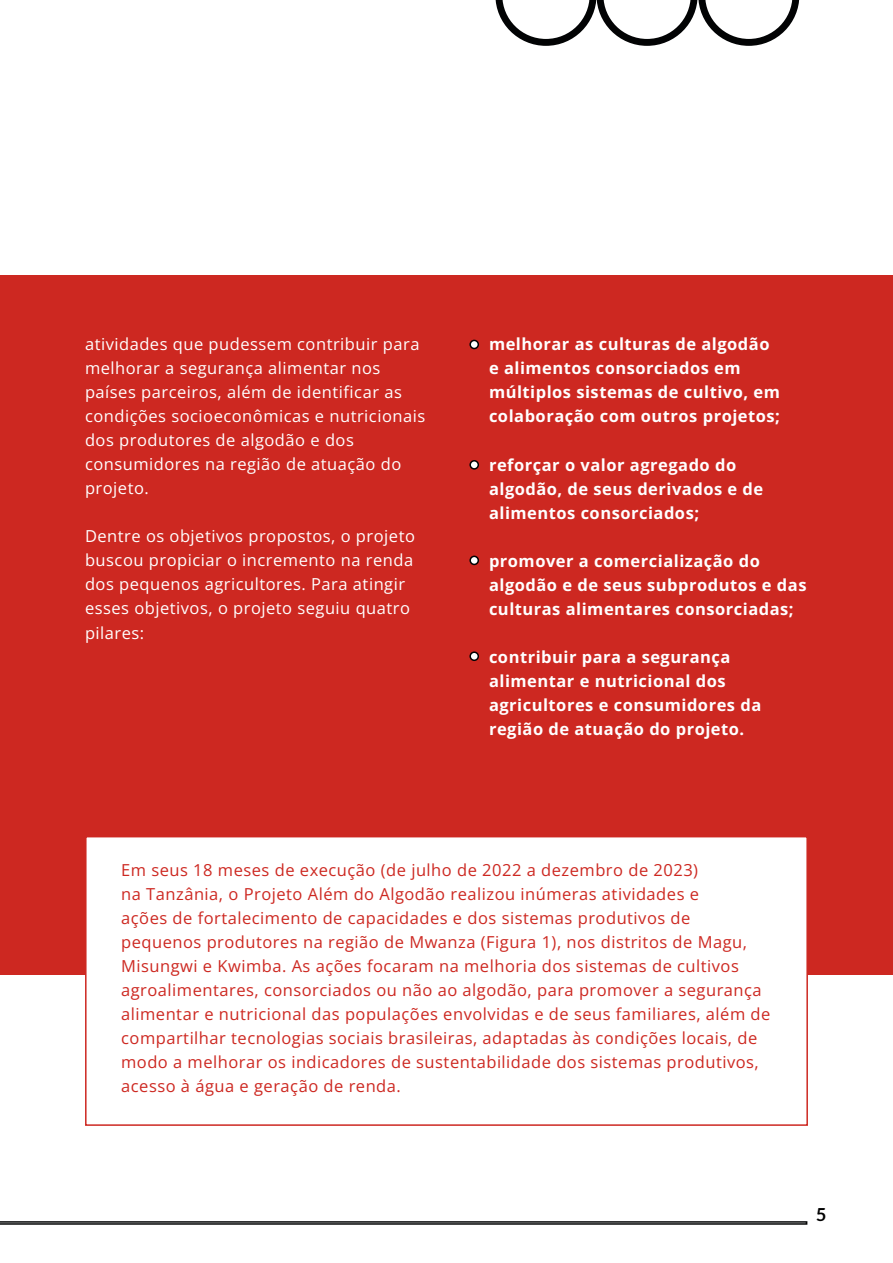
<style>
.page{position:relative;width:893px;height:1263px;background:#fff}
.page>*{position:absolute;margin:0;border:0;box-sizing:border-box;transform-origin:0 0}
.t1{font:700 18px "Aleo";color:#000}
.t2{font:16.5px/24px "Open Sans";letter-spacing:.03em;color:#cd2821}
.t3{font:700 16.5px/24px "Open Sans";letter-spacing:.03em;color:#fff}
.t4{font:16.5px/24px "Open Sans";letter-spacing:.03em;color:#fff}
</style>
<div class="page">
<svg style="left:0;top:1221px;width:807px;height:4px;background:#3f4041"></svg>
<div style="left:0;top:275px;width:893px;height:700px;background:#cd2821"></div>
<div style="left:470px;top:340px;width:8px;height:8px;background:#fff;border-radius:50%"></div>
<div style="left:469px;top:340px;width:10px;height:9px;border:2px solid #020203;border-radius:50%"></div>
<div style="left:470px;top:461px;width:8px;height:8px;background:#fff;border-radius:50%"></div>
<div style="left:469px;top:460px;width:10px;height:10px;border:2px solid #020203;border-radius:50%"></div>
<div style="left:470px;top:556px;width:8px;height:8px;background:#fff;border-radius:50%"></div>
<div style="left:469px;top:556px;width:10px;height:9px;border:2px solid #020203;border-radius:50%"></div>
<div style="left:470px;top:652px;width:8px;height:8px;background:#fff;border-radius:50%"></div>
<div style="left:469px;top:651px;width:10px;height:10px;border:2px solid #020203;border-radius:50%"></div>
<div style="left:85px;top:836px;width:723px;height:290px;background:#fff;border:2px solid #cd2821"></div>
<svg style="left:495px;top:0;width:304px;height:46px"></svg>
<p class="t4" style="left:85px;top:332px;width:342px">atividades que pudessem contribuir para melhorar a segurança alimentar nos países parceiros, além de identificar as condições socioeconômicas e nutricionais dos produtores de algodão e dos consumidores na região de atuação do projeto.</p>
<p class="t4" style="left:85px;top:524px;width:331px">Dentre os objetivos propostos, o projeto buscou propiciar o incremento na renda dos pequenos agricultores. Para atingir esses objetivos, o projeto seguiu quatro pilares:</p>
<p class="t3" style="left:489px;top:332px;width:292px">melhorar as culturas de algodão e alimentos consorciados em múltiplos sistemas de cultivo, em colaboração com outros projetos;</p>
<p class="t3" style="left:489px;top:452px;width:276px">reforçar o valor agregado do algodão, de seus derivados e de alimentos consorciados;</p>
<p class="t3" style="left:489px;top:548px;width:319px">promover a comercialização do algodão e de seus subprodutos e das culturas alimentares consorciadas;</p>
<p class="t3" style="left:489px;top:644px;width:274px">contribuir para a segurança alimentar e nutricional dos agricultores e consumidores da região de atuação do projeto.</p>
<p class="t2" style="left:121px;top:857px;width:651px">Em seus 18 meses de execução (de julho de 2022 a dezembro de 2023)<br>na Tanzânia, o Projeto Além do Algodão realizou inúmeras atividades e<br>ações de fortalecimento de capacidades e dos sistemas produtivos de pequenos produtores na região de Mwanza (Figura 1), nos distritos de Magu, Misungwi e Kwimba. As ações focaram na melhoria dos sistemas de cultivos agroalimentares, consorciados ou não ao algodão, para promover a segurança alimentar e nutricional das populações envolvidas e de seus familiares, além de compartilhar tecnologias sociais brasileiras, adaptadas às condições locais, de modo a melhorar os indicadores de sustentabilidade dos sistemas produtivos, acesso à água e geração de renda.</p>
<p class="t1" style="left:816px;top:1203px;width:11px">5</p>
</div>
